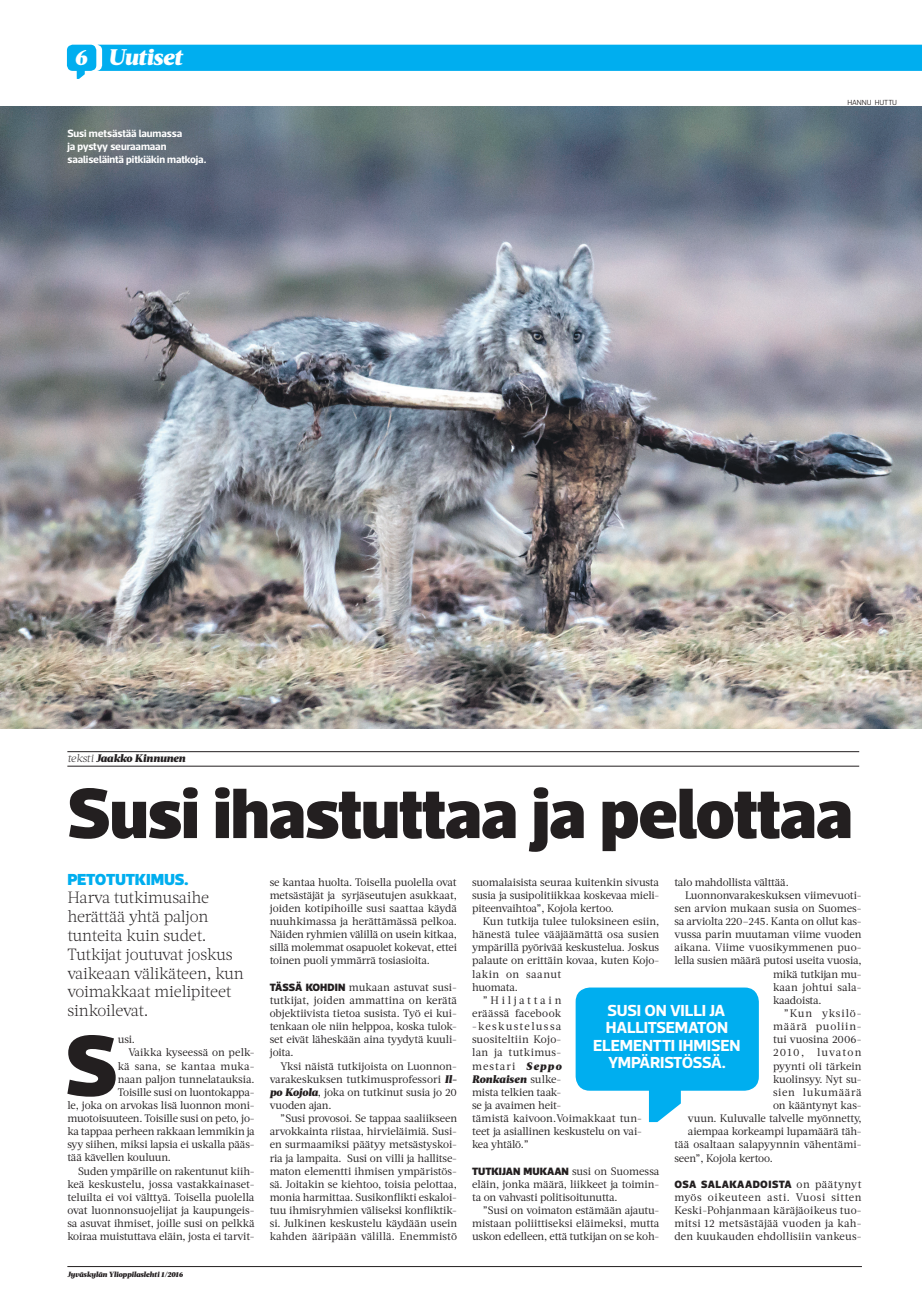
<style>
.page{position:relative;width:922px;height:1312px;background:#fff}
.page>*{position:absolute;margin:0;border:0;box-sizing:border-box;transform-origin:0 0}
.t1{font:900 88.12px "Acto";color:#231f20}
.t2{font:900 72.5px "Acto";letter-spacing:-.015em;color:#231f20}
.t3{font:italic 900 22.5px "Acta";letter-spacing:-.01em;color:#fff}
.t4{font:300 16.25px/18.8px "Acta";letter-spacing:-.02em;color:#231f20}
.t5{font:700 16.25px/17.5px "Acto";letter-spacing:-.01em;color:#fff;text-align:center}
.t6{font:10.88px/13.1px "Acta";letter-spacing:-.005em;color:#231f20;text-align:justify}
.t7{font:10.88px "Acta";letter-spacing:.02em;color:#231f20}
.t8{font:10.88px "Acta";letter-spacing:.015em;color:#231f20}
.t9{font:italic 900 10.88px "Acta";letter-spacing:-.01em;color:#231f20}
.t10{font:10.88px "Acta";letter-spacing:-.025em;color:#231f20}
.t11{font:italic 900 10.88px "Acta";letter-spacing:.01em;color:#231f20}
.t12{font:10.88px "Acta";letter-spacing:.12em;color:#231f20}
.t13{font:10.88px "Acta";letter-spacing:.035em;color:#231f20}
.t14{font:10.88px "Acta";letter-spacing:.045em;color:#231f20}
.t15{font:10.88px "Acta";letter-spacing:.075em;color:#231f20}
.t16{font:10.88px "Acta";letter-spacing:.06em;color:#231f20}
.t17{font:10.88px "Acta";letter-spacing:.095em;color:#231f20}
.t18{font:10.88px "Acta";letter-spacing:.105em;color:#231f20}
.t19{font:10.88px "Acta";letter-spacing:.25em;color:#231f20}
.t20{font:10.88px "Acta";letter-spacing:.085em;color:#231f20}
.t21{font:700 10.75px/13.1px "Acto";letter-spacing:-.02em;color:#fff}
.t22{font:900 10.75px "Acto";letter-spacing:.015em;color:#231f20}
.t23{font:italic 900 7.5px "Acta";letter-spacing:-.01em;color:#231f20}
.t24{font:300 7.5px "Acto";letter-spacing:-.01em;color:#231f20}
.s1{font-weight:300}
.s2{font-family:"Acto";font-weight:900;color:#00aeef}
.s3{font-family:"Acto";font-weight:900;font-size:10.75px}
.s4{font-weight:900;font-style:italic}
.s5{font-family:"Acta";font-weight:400;font-size:10.88px}
.s6{font-weight:400;font-style:normal}
</style>
<div class="page">
<hr style="left:67px;top:1265px;width:794px;height:1px;background:#231f20">
<svg style="left:67px;top:45px;width:855px;height:34px"></svg>
<img style="left:0;top:106px;width:921px;height:621px">
<hr style="left:67px;top:751px;width:792px;height:1px;background:#231f20">
<hr style="left:67px;top:765px;width:792px;height:1px;background:#231f20">
<svg style="left:648px;top:1090px;width:32px;height:31px"></svg>
<div style="left:575px;top:987px;width:183px;height:103px;background:#00aeef;border-radius:14px"></div>
<p class="t3" style="left:75px;top:44px;width:109px">6 Uutiset</p>
<p class="t21" style="left:67px;top:126px;width:140px">Susi metsästää laumassa<br>ja pystyy seuraamaan saaliseläintä pitkiäkin matkoja.</p>
<p class="t9" style="left:67px;top:752px;width:120px"><span class="s1">teksti</span> Jaakko Kinnunen</p>
<p class="t24" style="left:847px;top:98px;width:51px">HANNU HUTTU</p>
<p class="t2" style="left:67px;top:768px;width:786px">SUSI IHASTUTTAA JA PELOTTAA</p>
<p class="t4" style="left:67px;top:869px;width:178px"><span class="s2">PETOTUTKIMUS.<br></span>Harva tutkimusaihe herättää yhtä paljon tunteita kuin sudet.<br>Tutkijat joutuvat joskus vaikeaan välikäteen, kun voimakkaat mielipiteet sinkoilevat.</p>
<p class="t1" style="left:65px;top:1010px;width:54px">S</p>
<p class="t6" style="left:118px;top:1032px;width:19px">usi.</p>
<p class="t6" style="left:128px;top:1045px;width:128px">Vaikka kyseessä on pelk-</p>
<p class="t6" style="left:118px;top:1059px;width:138px">kä sana, se kantaa muka-</p>
<p class="t6" style="left:118px;top:1072px;width:138px">naan paljon tunnelatauksia.</p>
<p class="t6" style="left:118px;top:1085px;width:138px">Toisille susi on luontokappa-</p>
<p class="t6" style="left:67px;top:1098px;width:189px">le, joka on arvokas lisä luonnon moni-</p>
<p class="t6" style="left:67px;top:1111px;width:189px">muotoisuuteen. Toisille susi on peto, jo-</p>
<p class="t6" style="left:67px;top:1124px;width:189px">ka tappaa perheen rakkaan lemmikin ja</p>
<p class="t6" style="left:67px;top:1137px;width:189px">syy siihen, miksi lapsia ei uskalla pääs-</p>
<p class="t6" style="left:67px;top:1150px;width:105px">tää kävellen kouluun.</p>
<p class="t6" style="left:78px;top:1164px;width:178px">Suden ympärille on rakentunut kiih-</p>
<p class="t6" style="left:67px;top:1177px;width:189px">keä keskustelu, jossa vastakkainaset-</p>
<p class="t6" style="left:67px;top:1190px;width:188px">teluilta ei voi välttyä. Toisella puolella</p>
<p class="t6" style="left:67px;top:1203px;width:189px">ovat luonnonsuojelijat ja kaupungeis-</p>
<p class="t6" style="left:67px;top:1216px;width:189px">sa asuvat ihmiset, joille susi on pelkkä</p>
<p class="t6" style="left:67px;top:1229px;width:189px">koiraa muistuttava eläin, josta ei tarvit-</p>
<p class="t23" style="left:67px;top:1269px;width:117px">Jyväskylän Ylioppilaslehti 1/2016</p>
<p class="t6" style="left:269px;top:875px;width:189px">se kantaa huolta. Toisella puolella ovat metsästäjät ja syrjäseutujen asukkaat, joiden kotipihoille susi saattaa käydä nuuhkimassa ja herättämässä pelkoa.<br>Näiden ryhmien välillä on usein kitkaa, sillä molemmat osapuolet kokevat, ettei toinen puoli ymmärrä tosiasioita.</p>
<p class="t6" style="left:269px;top:980px;width:189px"><span class="s3">TÄSSÄ KOHDIN</span> mukaan astuvat susi-</p>
<p class="t6" style="left:269px;top:993px;width:189px">tutkijat, joiden ammattina on kerätä</p>
<p class="t6" style="left:269px;top:1006px;width:189px">objektiivista tietoa susista. Työ ei kui-</p>
<p class="t6" style="left:269px;top:1019px;width:189px">tenkaan ole niin helppoa, koska tulok-</p>
<p class="t6" style="left:269px;top:1032px;width:189px">set eivät läheskään aina tyydytä kuuli-</p>
<p class="t6" style="left:269px;top:1045px;width:25px">joita.</p>
<p class="t6" style="left:280px;top:1059px;width:178px">Yksi näistä tutkijoista on Luonnon-</p>
<p class="t6" style="left:269px;top:1072px;width:189px">varakeskuksen tutkimusprofessori <span class="s4">Il-</span></p>
<p class="t6" style="left:269px;top:1085px;width:189px"><span class="s4">po Kojola</span>, joka on tutkinut susia jo 20</p>
<p class="t6" style="left:269px;top:1098px;width:63px">vuoden ajan.</p>
<p class="t6" style="left:280px;top:1111px;width:178px">”Susi provosoi. Se tappaa saaliikseen</p>
<p class="t6" style="left:269px;top:1124px;width:189px">arvokkainta riistaa, hirvieläimiä. Susi-</p>
<p class="t6" style="left:269px;top:1137px;width:189px">en surmaamiksi päätyy metsästyskoi-</p>
<p class="t6" style="left:269px;top:1150px;width:189px">ria ja lampaita. Susi on villi ja hallitse-</p>
<p class="t6" style="left:269px;top:1164px;width:189px">maton elementti ihmisen ympäristös-</p>
<p class="t6" style="left:269px;top:1177px;width:189px">sä. Joitakin se kiehtoo, toisia pelottaa,</p>
<p class="t6" style="left:269px;top:1190px;width:189px">monia harmittaa. Susikonflikti eskaloi-</p>
<p class="t6" style="left:269px;top:1203px;width:189px">tuu ihmisryhmien väliseksi konfliktik-</p>
<p class="t6" style="left:269px;top:1216px;width:189px">si. Julkinen keskustelu käydään usein</p>
<p class="t7" style="left:269px;top:1229px;width:189px">kahden ääripään välillä. Enemmistö</p>
<p class="t6" style="left:674px;top:875px;width:116px">talo mahdollista välttää.</p>
<p class="t6" style="left:684px;top:888px;width:178px">Luonnonvarakeskuksen viimevuoti-</p>
<p class="t6" style="left:674px;top:901px;width:189px">sen arvion mukaan susia on Suomes-</p>
<p class="t6" style="left:674px;top:914px;width:189px">sa arviolta 220–245. Kanta on ollut kas-</p>
<p class="t6" style="left:674px;top:927px;width:189px">vussa parin muutaman viime vuoden</p>
<p class="t8" style="left:674px;top:940px;width:189px">aikana. Viime vuosikymmenen puo-</p>
<p class="t6" style="left:674px;top:954px;width:189px">lella susien määrä putosi useita vuosia,</p>
<p class="t6" style="left:772px;top:967px;width:90px">mikä tutkijan mu-</p>
<p class="t6" style="left:772px;top:980px;width:90px">kaan johtui sala-</p>
<p class="t6" style="left:772px;top:993px;width:50px">kaadoista.</p>
<p class="t20" style="left:783px;top:1006px;width:79px">”Kun yksilö-</p>
<p class="t15" style="left:772px;top:1019px;width:90px">määrä puoliin-</p>
<p class="t6" style="left:772px;top:1032px;width:90px">tui vuosina 2006-</p>
<p class="t18" style="left:772px;top:1045px;width:90px">2010, luvaton</p>
<p class="t6" style="left:772px;top:1059px;width:90px">pyynti oli tärkein</p>
<p class="t6" style="left:772px;top:1072px;width:90px">kuolinsyy. Nyt su-</p>
<p class="t16" style="left:772px;top:1085px;width:90px">sien lukumäärä</p>
<p class="t6" style="left:772px;top:1098px;width:90px">on kääntynyt kas-</p>
<p class="t6" style="left:687px;top:1111px;width:175px">vuun. Kuluvalle talvelle myönnetty,</p>
<p class="t6" style="left:687px;top:1124px;width:175px">aiempaa korkeampi lupamäärä täh-</p>
<p class="t6" style="left:674px;top:1137px;width:189px">tää osaltaan salapyynnin vähentämi-</p>
<p class="t6" style="left:674px;top:1150px;width:100px">seen”, Kojola kertoo.</p>
<p class="t22" style="left:674px;top:1177px;width:189px">OSA SALAKAADOISTA <span class="s5">on päätynyt</span></p>
<p class="t6" style="left:674px;top:1190px;width:189px">myös oikeuteen asti. Vuosi sitten Keski-Pohjanmaan käräjäoikeus tuo&shy;mitsi 12 metsästäjää vuoden ja kah&shy;den kuukauden ehdollisiin vankeus-</p>
<p class="t6" style="left:472px;top:875px;width:189px">suomalaisista seuraa kuitenkin sivusta</p>
<p class="t6" style="left:472px;top:888px;width:189px">susia ja susipolitiikkaa koskevaa mieli-</p>
<p class="t6" style="left:472px;top:901px;width:143px">piteenvaihtoa”, Kojola kertoo.</p>
<p class="t6" style="left:482px;top:914px;width:178px">Kun tutkija tulee tuloksineen esiin,</p>
<p class="t6" style="left:472px;top:927px;width:189px">hänestä tulee vääjäämättä osa susien</p>
<p class="t6" style="left:472px;top:940px;width:189px">ympärillä pyörivää keskustelua. Joskus</p>
<p class="t6" style="left:472px;top:954px;width:189px">palaute on erittäin kovaa, kuten Kojo-</p>
<p class="t14" style="left:472px;top:967px;width:91px">lakin on saanut</p>
<p class="t10" style="left:472px;top:980px;width:47px">huomata.</p>
<p class="t19" style="left:482px;top:993px;width:80px">”Hiljattain</p>
<p class="t7" style="left:472px;top:1006px;width:91px">eräässä facebook</p>
<p class="t12" style="left:472px;top:1019px;width:91px">-keskustelussa</p>
<p class="t7" style="left:472px;top:1032px;width:91px">suositeltiin Kojo-</p>
<p class="t13" style="left:472px;top:1046px;width:91px">lan ja tutkimus-</p>
<p class="t17" style="left:472px;top:1059px;width:91px">mestari <span class="s4">Seppo</span></p>
<p class="t11" style="left:472px;top:1072px;width:91px">Ronkaisen <span class="s6">sulke-</span></p>
<p class="t6" style="left:472px;top:1085px;width:91px">mista telkien taak-</p>
<p class="t6" style="left:472px;top:1098px;width:91px">se ja avaimen heit-</p>
<p class="t6" style="left:472px;top:1111px;width:171px">tämistä kaivoon.Voimakkaat tun-</p>
<p class="t6" style="left:472px;top:1124px;width:171px">teet ja asiallinen keskustelu on vai-</p>
<p class="t10" style="left:472px;top:1137px;width:58px">kea yhtälö.”</p>
<p class="t22" style="left:472px;top:1163px;width:189px">TUTKIJAN MUKAAN <span class="s5">susi on Suomessa</span></p>
<p class="t6" style="left:472px;top:1177px;width:189px">eläin, jonka määrä, liikkeet ja toimin-</p>
<p class="t6" style="left:472px;top:1190px;width:147px">ta on vahvasti politisoitunutta.</p>
<p class="t6" style="left:482px;top:1203px;width:178px">”Susi on voimaton estämään ajautu-</p>
<p class="t6" style="left:472px;top:1216px;width:189px">mistaan poliittiseksi eläimeksi, mutta</p>
<p class="t6" style="left:472px;top:1229px;width:189px">uskon edelleen, että tutkijan on se koh-</p>
<p class="t5" style="left:593px;top:1000px;width:149px">Susi on villi ja hallitsematon elementti ihmisen ympäristössä.</p>
</div>
